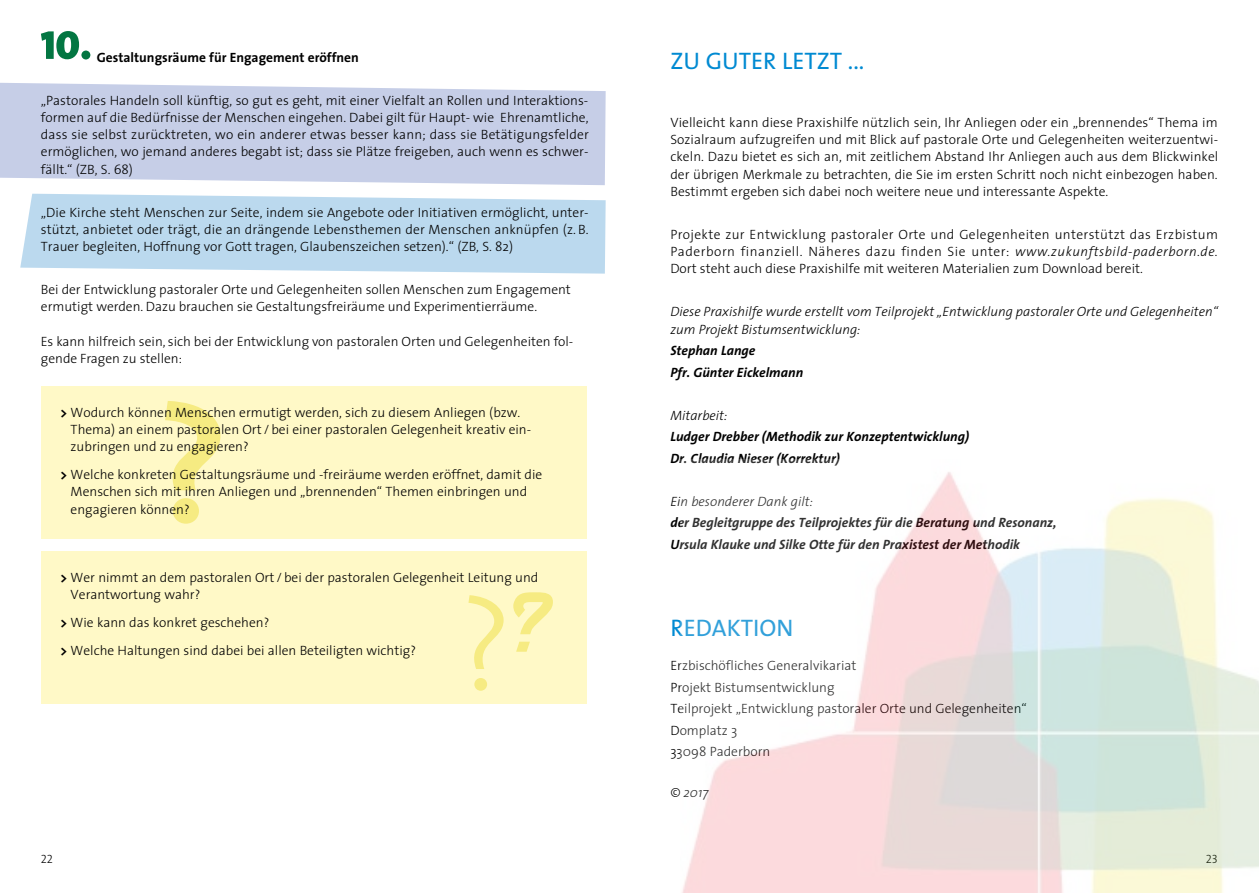
<style>
.page{position:relative;width:1259px;height:893px;background:#fff}
.page>*{position:absolute;margin:0;border:0;box-sizing:border-box;transform-origin:0 0}
.t1{font:24px "The Sans";color:#008ad2}
.t2{font:300 13.5px/17.2px "The Sans";color:#000}
.t3{font:italic 700 13.5px/21.5px "The Sans";color:#000}
.t4{font:italic 300 13.5px/17.2px "The Sans";color:#000}
.t5{font:700 13.5px "The Sans";color:#000}
.t6{font:12px "The Sans Light Caps";color:#000}
.s1{font-weight:700}
.s2{font-style:italic}
</style>
<div class="page">
<img style="left:682px;top:472px;width:577px;height:421px">
<svg style="left:0;top:83px;width:605px;height:102px;fill:#c6cee7"></svg>
<svg style="left:20px;top:194px;width:585px;height:80px;fill:#bbd9ee"></svg>
<svg style="left:41px;top:31px;width:49px;height:29px"></svg>
<div style="left:41px;top:386px;width:545px;height:153px;background:#fff9c7"></div>
<svg style="left:165px;top:401px;width:55px;height:123px"></svg>
<div style="left:41px;top:551px;width:545px;height:153px;background:#fff9c7"></div>
<svg style="left:468px;top:595px;width:35px;height:96px"></svg>
<svg style="left:513px;top:592px;width:40px;height:60px"></svg>
<p class="t5" style="left:97px;top:46px;width:264px">Gestaltungsräume für Engagement eröffnen</p>
<p class="t2" style="left:41px;top:91px;width:549px;text-align:justify">„Pastorales Handeln soll künftig, so gut es geht, mit einer Vielfalt an Rollen und Interaktions&shy;formen auf die Bedürfnisse der Menschen eingehen. Dabei gilt für Haupt- wie Ehrenamtliche, dass sie selbst zurücktreten, wo ein anderer etwas besser kann; dass sie Betätigungsfelder ermöglichen, wo jemand anderes begabt ist; dass sie Plätze freigeben, auch wenn es schwer&shy;fällt.“ (ZB, S. 68)</p>
<p class="t2" style="left:41px;top:203px;width:549px;text-align:justify">„Die Kirche steht Menschen zur Seite, indem sie Angebote oder Initiativen ermöglicht, unter&shy;stützt, anbietet oder trägt, die an drängende Lebensthemen der Menschen anknüpfen (z. B.<br>Trauer begleiten, Hoffnung vor Gott tragen, Glaubenszeichen setzen).“ (ZB, S. 82)</p>
<p class="t2" style="left:41px;top:280px;width:531px">Bei der Entwicklung pastoraler Orte und Gelegenheiten sollen Menschen zum Engagement ermutigt werden. Dazu brauchen sie Gestaltungsfreiräume und Experimentierräume.</p>
<p class="t2" style="left:41px;top:332px;width:534px">Es kann hilfreich sein, sich bei der Entwicklung von pastoralen Orten und Gelegenheiten fol&shy;gende Fragen zu stellen:</p>
<p class="t2" style="left:71px;top:403px;width:462px;text-indent:-10px"><span class="s1">&gt;</span> Wodurch können Menschen ermutigt werden, sich zu diesem Anliegen (bzw.<br>Thema) an einem pastoralen Ort / bei einer pastoralen Gelegenheit kreativ ein&shy;zubringen und zu engagieren?</p>
<p class="t2" style="left:71px;top:465px;width:473px;text-indent:-10px"><span class="s1">&gt;</span> Welche konkreten Gestaltungsräume und -freiräume werden eröffnet, damit die<br>Menschen sich mit ihren Anliegen und „brennenden“ Themen einbringen und engagieren können?</p>
<p class="t2" style="left:71px;top:568px;width:469px;text-indent:-10px"><span class="s1">&gt;</span> Wer nimmt an dem pastoralen Ort / bei der pastoralen Gelegenheit Leitung und<br>Verantwortung wahr?</p>
<p class="t2" style="left:61px;top:608px;width:357px;line-height:27.9px"><span class="s1">&gt;</span> Wie kann das konkret geschehen?<br><span class="s1">&gt;</span> Welche Haltungen sind dabei bei allen Beteiligten wichtig?</p>
<h1 class="t1" style="left:670px;top:41px;width:195px">ZU GUTER LETZT ...</h1>
<p class="t2" style="left:670px;top:113px;width:549px;text-align:justify">Vielleicht kann diese Praxishilfe nützlich sein, Ihr Anliegen oder ein „brennendes“ Thema im Sozialraum aufzugreifen und mit Blick auf pastorale Orte und Gelegenheiten weiterzuentwi&shy;ckeln. Dazu bietet es sich an, mit zeitlichem Abstand Ihr Anliegen auch aus dem Blickwinkel der übrigen Merkmale zu betrachten, die Sie im ersten Schritt noch nicht einbezogen haben.<br>Bestimmt ergeben sich dabei noch weitere neue und interessante Aspekte.</p>
<p class="t2" style="left:670px;top:225px;width:549px;text-align:justify">Projekte zur Entwicklung pastoraler Orte und Gelegenheiten unterstützt das Erzbistum Paderborn finanziell. Näheres dazu finden Sie unter: <span class="s2">www.zukunftsbild-paderborn.de.<br></span>Dort steht auch diese Praxishilfe mit weiteren Materialien zum Download bereit.</p>
<p class="t4" style="left:670px;top:303px;width:549px">Diese Praxishilfe wurde erstellt vom Teilprojekt „Entwicklung pastoraler Orte und Gelegenheiten“ zum Projekt Bistumsentwicklung:</p>
<p class="t3" style="left:670px;top:340px;width:134px">Stephan Lange<br>Pfr. Günter Eickelmann</p>
<p class="t4" style="left:670px;top:406px;width:59px">Mitarbeit:</p>
<p class="t3" style="left:670px;top:426px;width:300px">Ludger Drebber (Methodik zur Konzeptentwicklung)<br>Dr. Claudia Nieser (Korrektur)</p>
<p class="t4" style="left:670px;top:492px;width:144px">Ein besonderer Dank gilt:</p>
<p class="t3" style="left:670px;top:512px;width:388px">der Begleitgruppe des Teilprojektes für die Beratung und Resonanz,<br>Ursula Klauke und Silke Otte für den Praxistest der Methodik</p>
<h1 class="t1" style="left:670px;top:608px;width:124px">REDAKTION</h1>
<p class="t2" style="left:670px;top:655px;width:358px;line-height:21.5px">Erzbischöfliches Generalvikariat<br>Projekt Bistumsentwicklung<br>Teilprojekt „Entwicklung pastoraler Orte und Gelegenheiten“<br>Domplatz 3<br>33098 Paderborn</p>
<p class="t4" style="left:670px;top:784px;width:40px">© 2017</p>
<p class="t6" style="left:41px;top:849px;width:14px">22</p>
<p class="t6" style="left:1205px;top:849px;width:14px">23</p>
</div>
